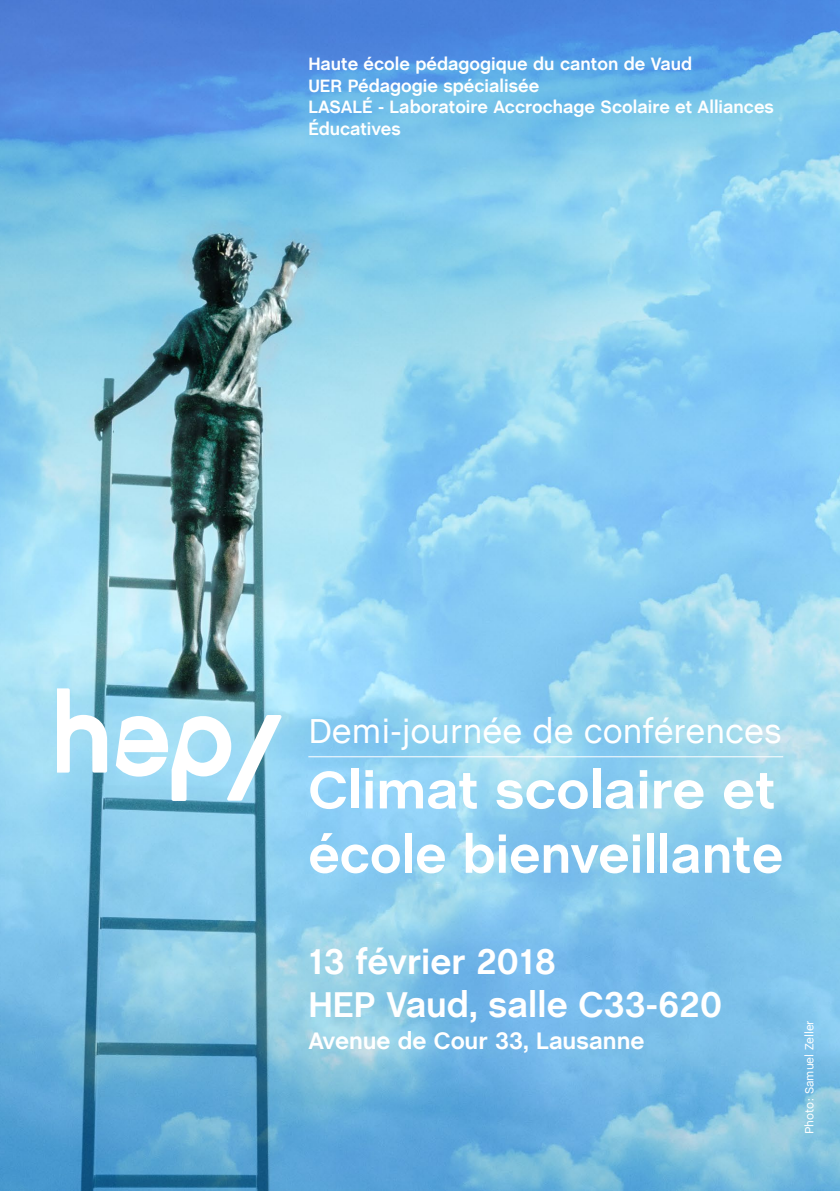
<style>
.page{position:relative;width:840px;height:1191px;background:#fff}
.page>*{position:absolute;margin:0;border:0;box-sizing:border-box;transform-origin:0 0}
.t1{font:700 53.6px/64.4px "Chalet Book TT";color:#fff;scale:1.05 1}
.t2{font:700 36px/43.2px "Chalet Book TT";color:#fff}
.t3{font:34.8px "Chalet Book TT";color:#fff}
.t4{font:700 24px "Chalet Book TT";color:#fff}
.t5{font:700 18px/21.6px "Chalet Book TT";color:#fff}
.t6{font:12px "Chalet Book TT";color:#fff}
</style>
<div class="page">
<img style="left:0;top:0;width:839px;height:1191px">
<svg style="left:57px;top:688px;width:50px;height:84px"></svg>
<svg style="left:116px;top:713px;width:165px;height:88px"></svg>
<hr style="left:308px;top:756px;width:474px;height:1px;background:#fff">
<p class="t5" style="left:308px;top:53px;width:467px">Haute école pédagogique du canton de Vaud<br>UER Pédagogie spécialisée<br>LASALÉ - Laboratoire Accrochage Scolaire et Alliances Éducatives</p>
<h3 class="t3" style="left:308px;top:710px;width:474px">Demi-journée de conférences</h3>
<h1 class="t1" style="left:308px;top:757px;width:453px">Climat scolaire et école bienveillante</h1>
<h2 class="t2" style="left:308px;top:939px;width:415px">13 février 2018<br>HEP Vaud, salle C33-620</h2>
<h3 class="t4" style="left:308px;top:1026px;width:337px">Avenue de Cour 33, Lausanne</h3>
<p class="t6" style="left:801px;top:1134px;width:116px;rotate:-90deg">Photo: Samuel Zeller</p>
</div>
